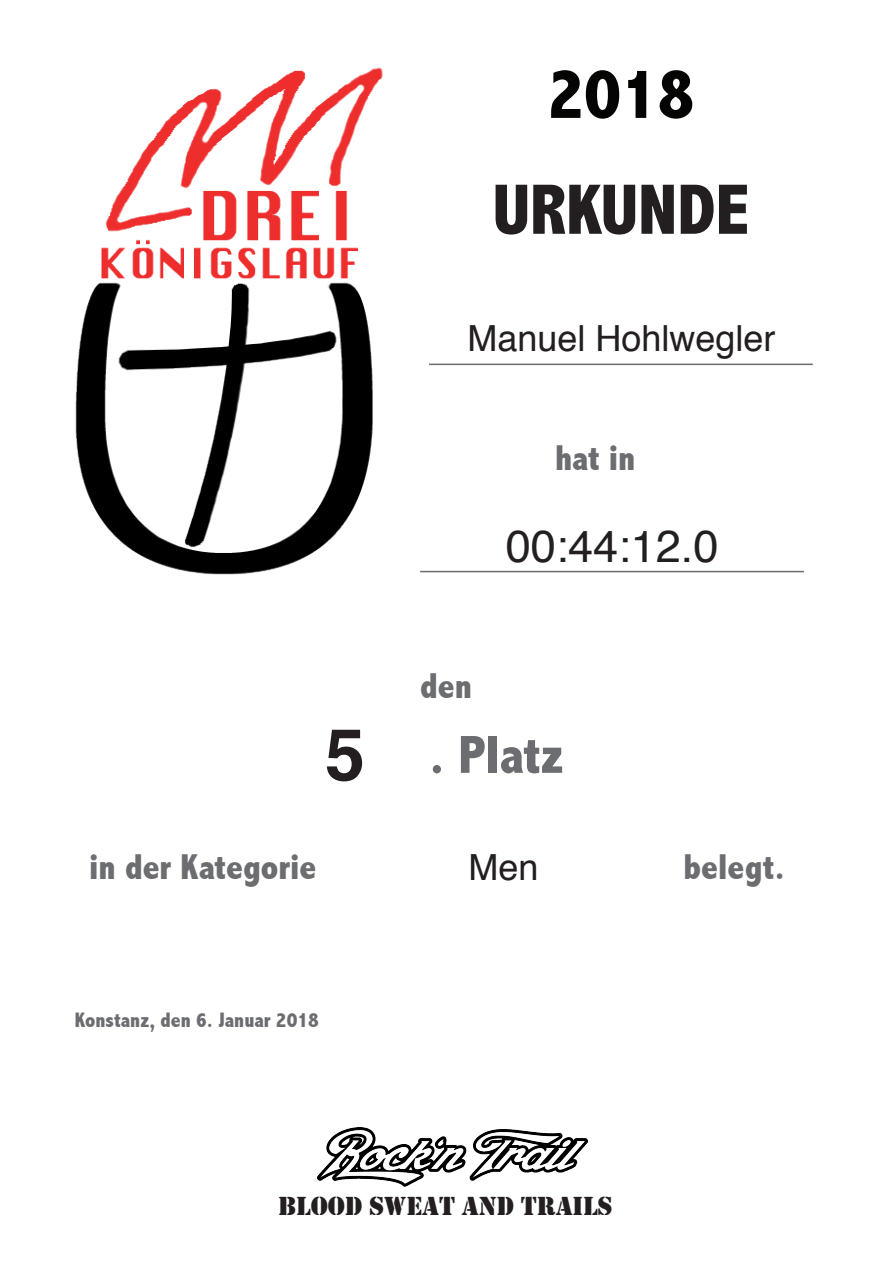
<style>
.page{position:relative;width:893px;height:1263px;background:#fff}
.page>*{position:absolute;margin:0;border:0;box-sizing:border-box;transform-origin:0 0}
.t1{font:800 condensed 72px "Abadi";color:#231f20}
.t2{font:800 condensed 72px "Abadi";color:#040503}
.t3{font:700 72px "Helvetica";color:#231f20}
.t4{font:800 condensed 54px "Abadi";color:#6c6d70}
.t5{font:45px "Helvetica";color:#231f20}
.t6{font:800 condensed 36px "Abadi";color:#6c6d70}
.t7{font:36px "Helvetica";color:#231f20}
.t8{font:27px "Stencil";color:#231f20}
.t9{font:800 condensed 21px "Abadi";color:#6c6d70}
</style>
<div class="page">
<hr style="left:429px;top:364px;width:384px;height:1px;background:#6c6d70">
<hr style="left:420px;top:571px;width:384px;height:1px;background:#6c6d70">
<img style="left:75px;top:67px;width:308px;height:508px">
<img style="left:317px;top:1127px;width:270px;height:60px">
<h1 class="t2" style="left:547px;top:55px;width:148px">2018</h1>
<h1 class="t1" style="left:493px;top:171px;width:258px">URKUNDE</h1>
<p class="t7" style="left:467px;top:324px;width:310px">Manuel Hohlwegler</p>
<p class="t6" style="left:555px;top:439px;width:82px">hat in</p>
<h1 class="t3" style="left:325px;top:725px;width:42px">5</h1>
<p class="t5" style="left:506px;top:528px;width:214px">00:44:12.0</p>
<p class="t6" style="left:420px;top:666px;width:53px">den</p>
<h2 class="t4" style="left:429px;top:726px;width:136px">. Platz</h2>
<p class="t6" style="left:89px;top:847px;width:228px">in der Kategorie</p>
<p class="t6" style="left:683px;top:847px;width:103px">belegt.</p>
<p class="t7" style="left:468px;top:852px;width:72px">Men</p>
<p class="t9" style="left:75px;top:1009px;width:245px">Konstanz, den 6. Januar 2018</p>
<p class="t8" style="left:278px;top:1195px;width:336px">BLOOD SWEAT AND TRAILS</p>
</div>
